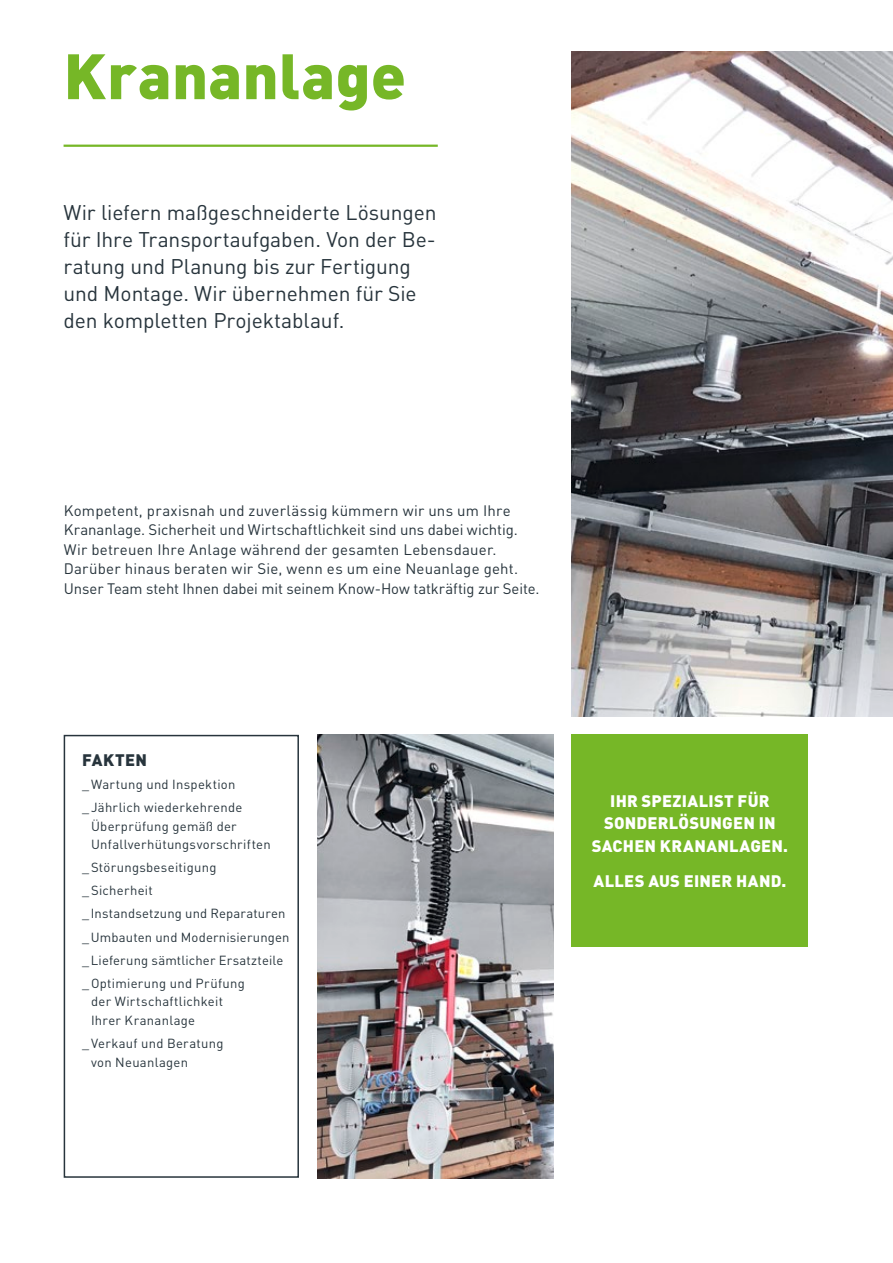
<style>
.page{position:relative;width:893px;height:1263px;background:#fff}
.page>*{position:absolute;margin:0;border:0;box-sizing:border-box;transform-origin:0 0}
.t1{font:900 63px "DIN Pro";letter-spacing:.005em;color:#76b727}
.t2{font:21px/27px "DIN Pro";letter-spacing:-.005em;color:#27343c}
.t3{font:900 16.5px/22.5px "DIN Pro";letter-spacing:.015em;color:#fff;text-align:center}
.t4{font:900 16.5px "DIN Pro";letter-spacing:.025em;color:#27343c}
.t5{font:15px/19.5px "DIN Pro";letter-spacing:.015em;color:#27343c}
.t6{font:13.05px/23px "DIN Pro";letter-spacing:.02em;color:#27343c}
</style>
<div class="page">
<div style="left:64px;top:735px;width:235px;height:443px;border:2px solid #27343c"></div>
<img style="left:572px;top:51px;width:321px;height:666px">
<hr style="left:64px;top:145px;width:374px;height:2px;background:#76b727">
<div style="left:572px;top:734px;width:236px;height:213px;background:#76b727"></div>
<img style="left:317px;top:734px;width:236px;height:444px">
<h1 class="t1" style="left:64px;top:22px;width:344px">Krananlage</h1>
<h2 class="t2" style="left:64px;top:196px;width:374px">Wir liefern maßgeschneiderte Lösungen für Ihre Transportaufgaben. Von der Be&shy;ratung und Planung bis zur Fertigung und Montage. Wir übernehmen für Sie den kompletten Projektablauf.</h2>
<p class="t5" style="left:64px;top:499px;width:477px">Kompetent, praxisnah und zuverlässig kümmern wir uns um Ihre Krananlage. Sicherheit und Wirtschaftlichkeit sind uns dabei wichtig.<br>Wir betreuen Ihre Anlage während der gesamten Lebensdauer.<br>Darüber hinaus beraten wir Sie, wenn es um eine Neuanlage geht.<br>Unser Team steht Ihnen dabei mit seinem Know-How tatkräftig zur Seite.</p>
<p class="t4" style="left:82px;top:746px;width:66px">FAKTEN</p>
<p class="t6" style="left:82px;top:771px;width:162px">_ Wartung und Inspektion _ Jährlich wiederkehrende</p>
<p class="t6" style="left:91px;top:815px;width:181px;line-height:18.8px">Überprüfung gemäß der<br>Unfallverhütungsvorschriften</p>
<p class="t6" style="left:82px;top:855px;width:209px">_Störungsbeseitigung _Sicherheit<br>_Instandsetzung und Reparaturen _Umbauten und Modernisierungen _ Lieferung sämtlicher Ersatzteile _ Optimierung und Prüfung</p>
<p class="t6" style="left:91px;top:991px;width:133px;line-height:18.8px">der Wirtschaftlichkeit<br>Ihrer Krananlage</p>
<p class="t6" style="left:91px;top:1033px;width:134px;line-height:18.8px;text-indent:-9px">_ Verkauf und Beratung von Neuanlagen</p>
<p class="t3" style="left:592px;top:787px;width:198px">IHR SPEZIALIST FÜR<br>SONDERLÖSUNGEN IN<br>SACHEN KRANANLAGEN.</p>
<p class="t3" style="left:594px;top:867px;width:194px">ALLES AUS EINER HAND.</p>
</div>
